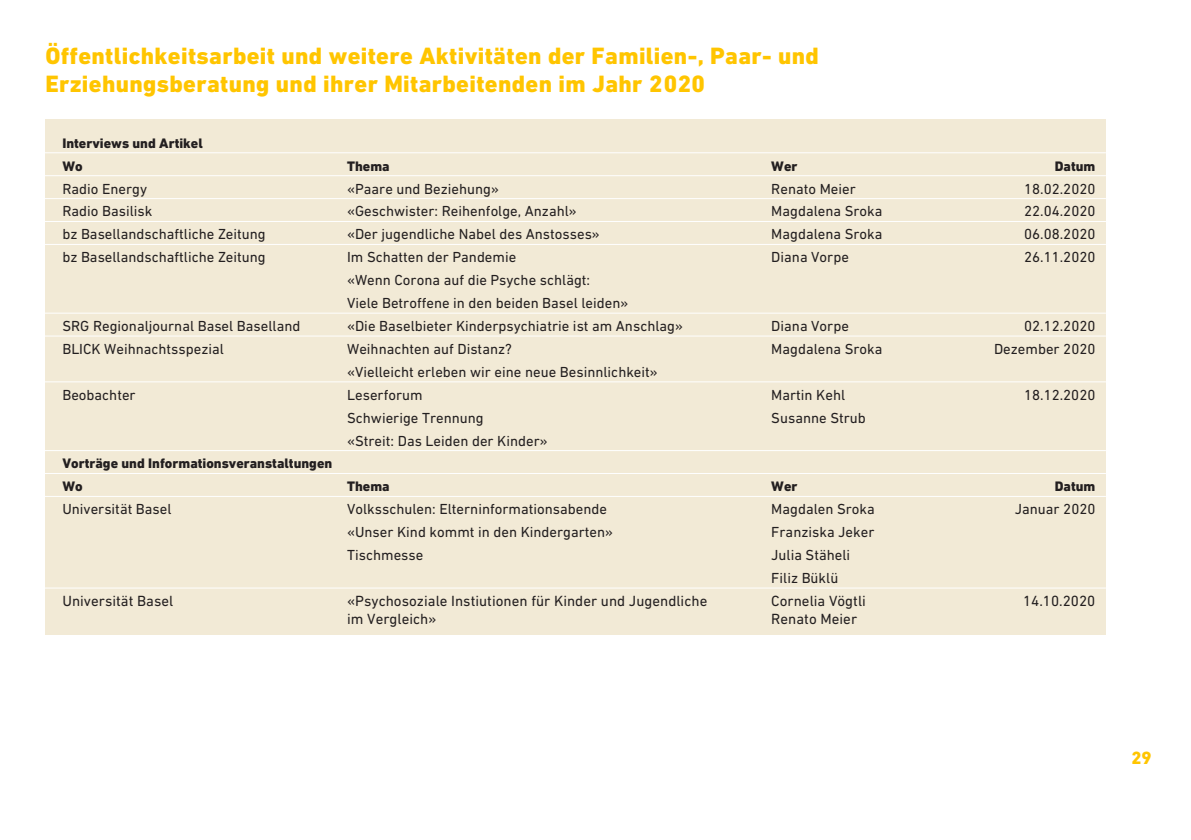
<style>
.page{position:relative;width:1191px;height:840px;background:#fff}
.page>*{position:absolute;margin:0;border:0;box-sizing:border-box;transform-origin:0 0}
.t1{font:800 24px/28px "DIN Next LT Pro";letter-spacing:.015em;color:#ffc500}
.t2{font:800 18px "DIN Next LT Pro";color:#ffc500}
.t3{font:15px "DIN Next LT Pro";color:#231f20}
.t4{font:14.8px/22.8px "DIN Next LT Pro";color:#231f20}
.t5{font:800 14px/22.8px "DIN Next LT Pro";color:#231f20}
</style>
<div class="page">
<div style="left:45px;top:119px;width:1061px;height:515px;background:#f2ead6"></div>
<hr style="left:34px;top:152px;width:1072px;height:1px;background:#fff">
<hr style="left:34px;top:175px;width:1072px;height:1px;background:#fff">
<hr style="left:34px;top:198px;width:1072px;height:1px;background:#fff">
<hr style="left:34px;top:221px;width:1072px;height:1px;background:#fff">
<hr style="left:34px;top:244px;width:1072px;height:1px;background:#fff">
<hr style="left:34px;top:312px;width:1072px;height:1px;background:#fff">
<hr style="left:34px;top:335px;width:1072px;height:1px;background:#fff">
<hr style="left:34px;top:381px;width:1072px;height:1px;background:#fff">
<hr style="left:34px;top:450px;width:1072px;height:1px;background:#fff">
<hr style="left:34px;top:472px;width:1072px;height:1px;background:#fff">
<hr style="left:34px;top:495px;width:1072px;height:1px;background:#fff">
<hr style="left:34px;top:587px;width:1072px;height:1px;background:#fff">
<h1 class="t1" style="left:45px;top:42px;width:775px">Öffentlichkeitsarbeit und weitere Aktivitäten der Familien-, Paar- und<br>Erziehungsberatung und ihrer Mitarbeitenden im Jahr 2020</h1>
<p class="t5" style="left:62px;top:131px;width:142px">Interviews und Artikel<br>Wo</p>
<p class="t5" style="left:347px;top:154px;width:44px">Thema</p>
<p class="t5" style="left:771px;top:154px;width:28px">Wer</p>
<p class="t5" style="left:1054px;top:154px;width:42px">Datum</p>
<p class="t4" style="left:62px;top:177px;width:86px">Radio Energy</p>
<p class="t4" style="left:347px;top:177px;width:153px">«Paare und Beziehung»</p>
<p class="t4" style="left:771px;top:177px;width:86px">Renato Meier</p>
<p class="t4" style="left:1024px;top:177px;width:73px">18.02.2020</p>
<p class="t4" style="left:62px;top:200px;width:91px">Radio Basilisk</p>
<p class="t4" style="left:347px;top:200px;width:231px">«Geschwister: Reihenfolge, Anzahl»</p>
<p class="t4" style="left:771px;top:200px;width:113px">Magdalena Sroka</p>
<p class="t4" style="left:1024px;top:200px;width:73px">22.04.2020</p>
<p class="t4" style="left:62px;top:223px;width:205px">bz Basellandschaftliche Zeitung</p>
<p class="t4" style="left:347px;top:223px;width:254px">«Der jugendliche Nabel des Anstosses»</p>
<p class="t4" style="left:771px;top:223px;width:113px">Magdalena Sroka</p>
<p class="t4" style="left:1024px;top:223px;width:73px">06.08.2020</p>
<p class="t4" style="left:62px;top:245px;width:205px">bz Basellandschaftliche Zeitung</p>
<p class="t4" style="left:347px;top:245px;width:171px">Im Schatten der Pandemie</p>
<p class="t4" style="left:771px;top:245px;width:79px">Diana Vorpe</p>
<p class="t4" style="left:1024px;top:245px;width:73px">26.11.2020</p>
<p class="t4" style="left:347px;top:268px;width:283px">«Wenn Corona auf die Psyche schlägt:<br>Viele Betroffene in den beiden Basel leiden»</p>
<p class="t4" style="left:62px;top:314px;width:239px">SRG Regionaljournal Basel Baselland</p>
<p class="t4" style="left:347px;top:314px;width:337px">«Die Baselbieter Kinderpsychiatrie ist am Anschlag»</p>
<p class="t4" style="left:771px;top:314px;width:79px">Diana Vorpe</p>
<p class="t4" style="left:1024px;top:314px;width:73px">02.12.2020</p>
<p class="t4" style="left:62px;top:337px;width:163px">BLICK Weihnachtsspezial</p>
<p class="t4" style="left:347px;top:337px;width:166px">Weihnachten auf Distanz?</p>
<p class="t4" style="left:771px;top:337px;width:113px">Magdalena Sroka</p>
<p class="t4" style="left:994px;top:337px;width:103px">Dezember 2020</p>
<p class="t4" style="left:347px;top:360px;width:312px">«Vielleicht erleben wir eine neue Besinnlichkeit»</p>
<p class="t4" style="left:62px;top:383px;width:75px">Beobachter</p>
<p class="t4" style="left:347px;top:383px;width:77px">Leserforum</p>
<p class="t4" style="left:771px;top:383px;width:75px">Martin Kehl</p>
<p class="t4" style="left:1024px;top:383px;width:73px">18.12.2020</p>
<p class="t4" style="left:347px;top:406px;width:138px">Schwierige Trennung</p>
<p class="t4" style="left:771px;top:406px;width:96px">Susanne Strub</p>
<p class="t4" style="left:347px;top:428px;width:202px">«Streit: Das Leiden der Kinder»</p>
<p class="t5" style="left:62px;top:452px;width:271px">Vorträge und Informationsveranstaltungen<br>Wo</p>
<p class="t5" style="left:347px;top:475px;width:44px">Thema</p>
<p class="t5" style="left:771px;top:475px;width:28px">Wer</p>
<p class="t5" style="left:1054px;top:475px;width:42px">Datum</p>
<p class="t4" style="left:62px;top:497px;width:111px">Universität Basel</p>
<p class="t4" style="left:347px;top:497px;width:261px">Volksschulen: Elterninformationsabende</p>
<p class="t4" style="left:771px;top:497px;width:105px">Magdalen Sroka</p>
<p class="t4" style="left:1015px;top:497px;width:82px">Januar 2020</p>
<p class="t4" style="left:347px;top:520px;width:267px">«Unser Kind kommt in den Kindergarten»</p>
<p class="t4" style="left:771px;top:520px;width:105px">Franziska Jeker</p>
<p class="t4" style="left:347px;top:543px;width:78px">Tischmesse</p>
<p class="t4" style="left:771px;top:543px;width:80px">Julia Stäheli<br>Filiz Büklü</p>
<p class="t3" style="left:62px;top:591px;width:112px">Universität Basel</p>
<p class="t3" style="left:347px;top:591px;width:362px">«Psychosoziale Instiutionen für Kinder und Jugendliche</p>
<p class="t3" style="left:771px;top:591px;width:96px">Cornelia Vögtli</p>
<p class="t3" style="left:1023px;top:591px;width:74px">14.10.2020</p>
<p class="t3" style="left:347px;top:609px;width:91px">im Vergleich»</p>
<p class="t3" style="left:771px;top:609px;width:87px">Renato Meier</p>
<p class="t2" style="left:1131px;top:746px;width:22px">29</p>
</div>
